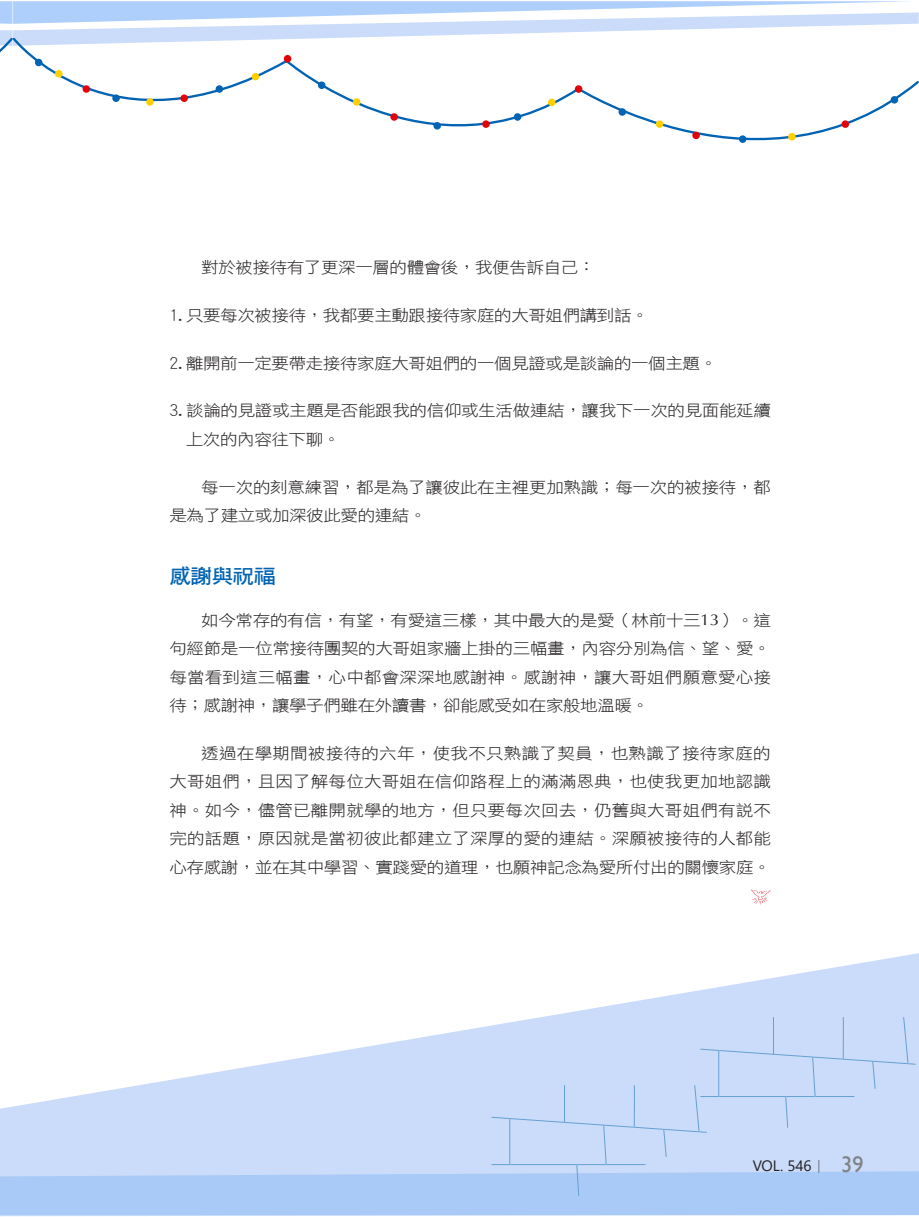
<style>
.page{position:relative;width:919px;height:1217px;background:#fff}
.page>*{position:absolute;margin:0;border:0;box-sizing:border-box;transform-origin:0 0}
.t1{font:22.5px "Gill Sans";color:#808285}
.大標{font:20.25px "DF Hei W7 WIN BF";letter-spacing:-.03em;color:#0063b3;scale:1.08 1}
.Normal點{font:15.75px/28.5px "DF Hei W3 WIN BF";letter-spacing:-.02em;color:#231f20;scale:1.11 1}
.t2{font:15px "Segoe UI";color:#231f20}
.s1{font-family:"Optima"}
.s2{font-family:"Adobe Ming Std";font-weight:300}
</style>
<div class="page">
<svg style="left:0;top:953px;width:918px;height:262px"></svg>
<svg style="left:751px;top:889px;width:19px;height:15px"></svg>
<svg style="left:0;top:1px;width:918px;height:52px"></svg>
<svg style="left:12px;top:37px;width:906px;height:106px"></svg>
<div style="left:35px;top:59px;width:7px;height:7px;background:#0063b3;border-radius:50%"></div>
<div style="left:55px;top:70px;width:8px;height:8px;background:#ffcf00;border-radius:50%"></div>
<div style="left:83px;top:85px;width:7px;height:8px;background:#e20309;border-radius:50%"></div>
<div style="left:112px;top:94px;width:8px;height:8px;background:#0063b3;border-radius:50%"></div>
<div style="left:146px;top:98px;width:8px;height:8px;background:#ffcf00;border-radius:50%"></div>
<div style="left:252px;top:73px;width:7px;height:7px;background:#ffcf00;border-radius:50%"></div>
<div style="left:353px;top:98px;width:7px;height:8px;background:#ffcf00;border-radius:50%"></div>
<div style="left:548px;top:99px;width:7px;height:7px;background:#ffcf00;border-radius:50%"></div>
<div style="left:655px;top:120px;width:8px;height:8px;background:#ffcf00;border-radius:50%"></div>
<div style="left:788px;top:133px;width:7px;height:7px;background:#ffcf00;border-radius:50%"></div>
<div style="left:180px;top:94px;width:8px;height:8px;background:#e20309;border-radius:50%"></div>
<div style="left:284px;top:55px;width:7px;height:7px;background:#e20309;border-radius:50%"></div>
<div style="left:574px;top:85px;width:8px;height:8px;background:#e20309;border-radius:50%"></div>
<div style="left:841px;top:120px;width:8px;height:8px;background:#e20309;border-radius:50%"></div>
<div style="left:692px;top:132px;width:7px;height:7px;background:#e20309;border-radius:50%"></div>
<div style="left:482px;top:120px;width:7px;height:8px;background:#e20309;border-radius:50%"></div>
<div style="left:215px;top:85px;width:8px;height:8px;background:#0063b3;border-radius:50%"></div>
<div style="left:514px;top:113px;width:7px;height:8px;background:#0063b3;border-radius:50%"></div>
<div style="left:318px;top:81px;width:7px;height:8px;background:#0063b3;border-radius:50%"></div>
<div style="left:433px;top:122px;width:8px;height:7px;background:#0063b3;border-radius:50%"></div>
<div style="left:390px;top:113px;width:8px;height:8px;background:#e20309;border-radius:50%"></div>
<div style="left:738px;top:135px;width:8px;height:8px;background:#0063b3;border-radius:50%"></div>
<div style="left:890px;top:96px;width:8px;height:8px;background:#0063b3;border-radius:50%"></div>
<div style="left:618px;top:108px;width:8px;height:8px;background:#0063b3;border-radius:50%"></div>
<svg style="left:0;top:1016px;width:918px;height:198px;background:#caddf9"></svg>
<p class="Normal點" style="left:201px;top:253px;width:356px">對於被接待有了更深一層的體會後，我便告訴自己：</p>
<p class="Normal點" style="left:169px;top:301px;width:433px">1.只要每次被接待，我都要主動跟接待家庭的大哥姐們講到話。</p>
<p class="Normal點" style="left:169px;top:348px;width:495px">2.離開前一定要帶走接待家庭大哥姐們的一個見證或是談論的一個主題。</p>
<p class="Normal點" style="left:186px;top:396px;width:528px;text-indent:-16px">3.談論的見證或主題是否能跟我的信仰或生活做連結，讓我下一次的見面能延續上次的內容往下聊。</p>
<p class="Normal點" style="left:169px;top:472px;width:543px;text-indent:32px">每一次的刻意練習，都是為了讓彼此在主裡更加熟識；每一次的被接待，都是為了建立或加深彼此愛的連結。</p>
<p class="大標" style="left:169px;top:566px;width:100px">感謝與祝福</p>
<p class="Normal點" style="left:169px;top:605px;width:543px;text-align:justify;text-indent:32px">如今常存的有信，有望，有愛這三樣，其中最大的是愛（林前十三<span class="s1">13</span>）。這句經節是一位常接待團契的大哥姐家牆上掛的三幅畫，內容分別為信、望、愛。每當看到這三幅畫，心中都會深深地感謝神。感謝神，讓大哥姐們願意愛心接待；感謝神，讓學子們雖在外讀書，卻能感受如在家般地溫暖。</p>
<p class="Normal點" style="left:169px;top:738px;width:543px;text-align:justify;text-indent:32px">透過在學期間被接待的六年，使我不只熟識了契員，也熟識了接待家庭的大哥姐們，且因了解每位大哥姐在信仰路程上的滿滿恩典，也使我更加地認識神。如今，儘管已離開就學的地方，但只要每次回去，仍舊與大哥姐們有說不完的話題，原因就是當初彼此都建立了深厚的愛的連結。深願被接待的人都能心存感謝，並在其中學習、實踐愛的道理，也願神記念為愛所付出的關懷家庭。</p>
<p class="t2" style="left:752px;top:1151px;width:75px">VOL. 546<span class="s2">｜</span></p>
<p class="t1" style="left:841px;top:1150px;width:24px">39</p>
</div>
